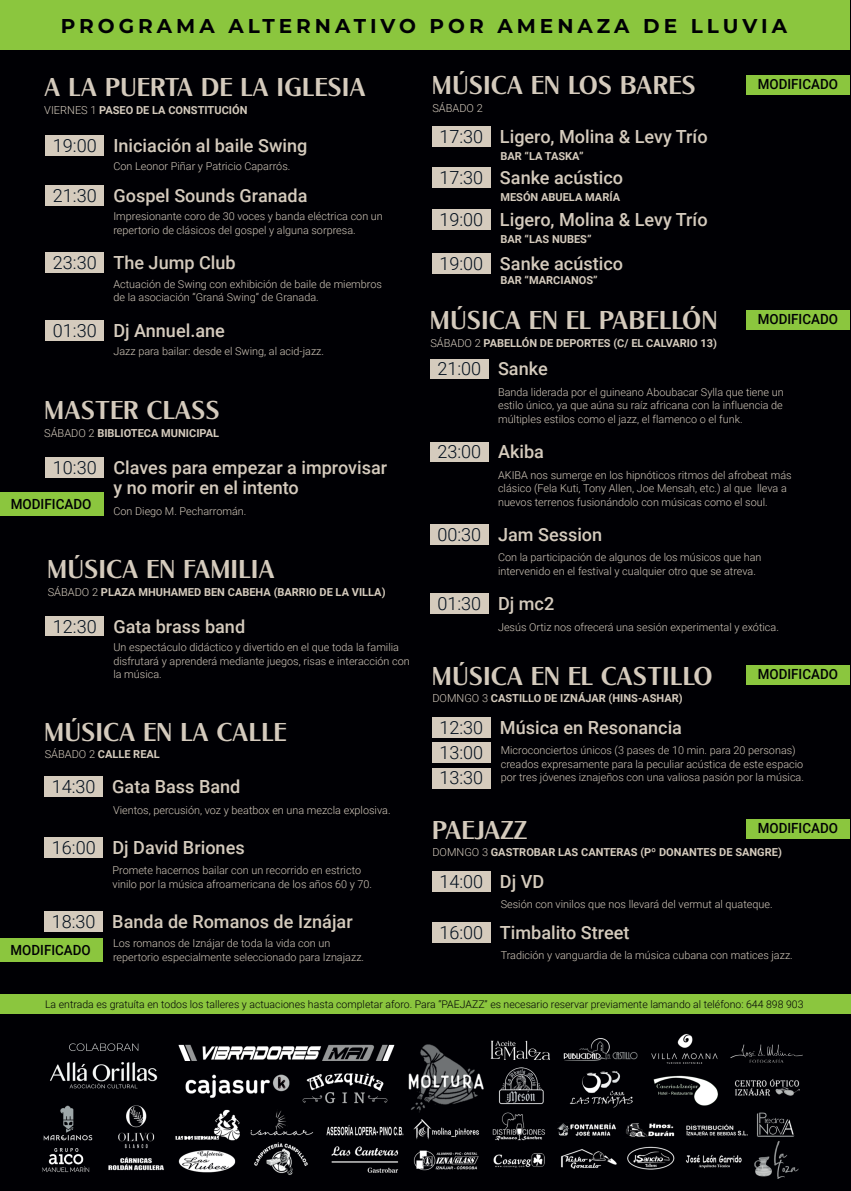
<style>
.page{position:relative;width:851px;height:1191px;background:#fff}
.page>*{position:absolute;margin:0;border:0;box-sizing:border-box;transform-origin:0 0}
.t1{font:26px "Globe Gothic CG Bold";color:#d5cbbd}
.t2{font:20px "Montserrat Thin 700";letter-spacing:.2em;color:#000004}
.t3{font:500 18px/25.4px "Roboto";color:#d5cbbd}
.t4{font:300 18px "Roboto";color:#020f1d}
.t5{font:500 14px "Roboto";color:#000004;scale:.96 1}
.t6{font:700 11px "Roboto";color:#d5cbbd}
.t7{font:300 11px "Roboto";color:#d5cbbd}
.t8{font:300 10.8px/13.6px "Roboto";color:#d5cbbd}
.t9{font:300 10.4px "Roboto";color:#000004}
.s1{font-weight:300}
.s2{font-weight:300;color:#020f1d}
.s3{font-weight:500;color:#d5cbbd}
</style>
<div class="page">
<div style="left:0;top:0;width:850px;height:1190px;background:#000004"></div>
<div style="left:46px;top:616px;width:58px;height:20px;background:#d5cbbd"></div>
<div style="left:432px;top:167px;width:58px;height:20px;background:#d5cbbd"></div>
<div style="left:432px;top:210px;width:58px;height:20px;background:#d5cbbd"></div>
<div style="left:432px;top:127px;width:58px;height:20px;background:#d5cbbd"></div>
<div style="left:432px;top:253px;width:58px;height:20px;background:#d5cbbd"></div>
<div style="left:432px;top:717px;width:58px;height:20px;background:#d5cbbd"></div>
<div style="left:432px;top:742px;width:58px;height:20px;background:#d5cbbd"></div>
<div style="left:432px;top:768px;width:58px;height:20px;background:#d5cbbd"></div>
<div style="left:432px;top:871px;width:58px;height:20px;background:#d5cbbd"></div>
<div style="left:432px;top:922px;width:58px;height:20px;background:#d5cbbd"></div>
<div style="left:46px;top:135px;width:58px;height:20px;background:#d5cbbd"></div>
<div style="left:46px;top:185px;width:58px;height:20px;background:#d5cbbd"></div>
<div style="left:46px;top:252px;width:58px;height:20px;background:#d5cbbd"></div>
<div style="left:46px;top:320px;width:58px;height:20px;background:#d5cbbd"></div>
<div style="left:46px;top:457px;width:58px;height:20px;background:#d5cbbd"></div>
<div style="left:430px;top:593px;width:58px;height:20px;background:#d5cbbd"></div>
<div style="left:430px;top:359px;width:58px;height:20px;background:#d5cbbd"></div>
<div style="left:430px;top:442px;width:58px;height:20px;background:#d5cbbd"></div>
<div style="left:430px;top:525px;width:58px;height:20px;background:#d5cbbd"></div>
<div style="left:45px;top:776px;width:58px;height:20px;background:#d5cbbd"></div>
<div style="left:45px;top:911px;width:58px;height:20px;background:#d5cbbd"></div>
<div style="left:45px;top:837px;width:58px;height:20px;background:#d5cbbd"></div>
<img style="left:42px;top:1034px;width:761px;height:145px">
<div style="left:0;top:994px;width:850px;height:19px;background:#8bc63e"></div>
<div style="left:0;top:0;width:849px;height:50px;background:#8bc63e"></div>
<div style="left:0;top:937px;width:103px;height:24px;background:#8bc63e"></div>
<div style="left:746px;top:818px;width:104px;height:20px;background:#8bc63e"></div>
<div style="left:746px;top:665px;width:104px;height:20px;background:#8bc63e"></div>
<div style="left:746px;top:310px;width:104px;height:20px;background:#8bc63e"></div>
<div style="left:746px;top:75px;width:104px;height:20px;background:#8bc63e"></div>
<div style="left:0;top:491px;width:104px;height:24px;background:#8bc63e"></div>
<h2 class="t2" style="left:61px;top:12px;width:728px">PROGRAMA ALTERNATIVO POR AMENAZA DE LLUVIA</h2>
<h1 class="t1" style="left:44px;top:71px;width:323px">A LA PUERTA DE LA IGLESIA</h1>
<p class="t6" style="left:44px;top:102px;width:205px"><span class="s1">VIERNES 1</span> PASEO DE LA CONSTITUCIÓN</p>
<h3 class="t4" style="left:53px;top:132px;width:45px">19:00</h3>
<h3 class="t3" style="left:113px;top:132px;width:195px">Iniciación al baile Swing</h3>
<p class="t8" style="left:113px;top:159px;width:179px">Con Leonor Piñar y Patricio Caparrós.</p>
<h3 class="t4" style="left:53px;top:183px;width:45px">21:30</h3>
<h3 class="t3" style="left:113px;top:182px;width:196px">Gospel Sounds Granada</h3>
<p class="t8" style="left:113px;top:209px;width:271px">Impresionante coro de 30 voces y banda eléctrica con un repertorio de clásicos del gospel y alguna sorpresa.</p>
<h3 class="t4" style="left:53px;top:250px;width:45px">23:30</h3>
<h3 class="t3" style="left:113px;top:249px;width:124px">The Jump Club</h3>
<p class="t8" style="left:113px;top:276px;width:270px">Actuación de Swing con exhibición de baile de miembros de la asociación “Graná Swing” de Granada.</p>
<h3 class="t4" style="left:53px;top:317px;width:45px">01:30</h3>
<h3 class="t3" style="left:113px;top:317px;width:113px">Dj Annuel.ane</h3>
<p class="t8" style="left:113px;top:344px;width:212px">Jazz para bailar: desde el Swing, al acid-jazz.</p>
<h1 class="t1" style="left:44px;top:394px;width:177px">MASTER CLASS</h1>
<p class="t6" style="left:44px;top:425px;width:176px"><span class="s1">SÁBADO 2</span> BIBLIOTECA MUNICIPAL</p>
<h3 class="t4" style="left:53px;top:454px;width:45px">10:30</h3>
<p class="t5" style="left:11px;top:494px;width:86px">MODIFICADO</p>
<h3 class="t3" style="left:113px;top:456px;width:275px;line-height:20.2px">Claves para empezar a improvisar y no morir en el intento</h3>
<p class="t8" style="left:113px;top:504px;width:134px">Con Diego M. Pecharromán.</p>
<h1 class="t1" style="left:47px;top:553px;width:229px">MÚSICA EN FAMILIA</h1>
<p class="t6" style="left:48px;top:584px;width:339px"><span class="s1">SÁBADO 2</span> PLAZA MHUHAMED BEN CABEHA (BARRIO DE LA VILLA)</p>
<h3 class="t4" style="left:53px;top:613px;width:45px">12:30</h3>
<h3 class="t3" style="left:113px;top:613px;width:133px">Gata brass band</h3>
<p class="t8" style="left:113px;top:640px;width:298px">Un espectáculo didáctico y divertido en el que toda la familia disfrutará y aprenderá mediante juegos, risas e interacción con la música.</p>
<h1 class="t1" style="left:44px;top:715px;width:244px">MÚSICA EN LA CALLE</h1>
<h3 class="t3" style="left:52px;top:773px;width:190px"><span class="s2">14:30</span> Gata Bass Band</h3>
<p class="t6" style="left:45px;top:746px;width:117px"><span class="s1">SÁBADO 2</span> CALLE REAL</p>
<p class="t8" style="left:113px;top:802px;width:279px">Vientos, percusión, voz y beatbox en una mezcla explosiva.</p>
<h3 class="t3" style="left:52px;top:834px;width:194px"><span class="s2">16:00</span> Dj David Briones</h3>
<p class="t8" style="left:112px;top:863px;width:261px">Promete hacernos bailar con un recorrido en estricto vinilo por la música afroamericana de los años 60 y 70.</p>
<h3 class="t3" style="left:52px;top:908px;width:302px"><span class="s2">18:30</span> Banda de Romanos de Iznájar</h3>
<p class="t8" style="left:113px;top:936px;width:253px">Los romanos de Iznájar de toda la vida con un repertorio especialmente seleccionado para Iznajazz.</p>
<p class="t5" style="left:11px;top:940px;width:85px">MODIFICADO</p>
<h1 class="t1" style="left:432px;top:70px;width:265px">MÚSICA EN LOS BARES</h1>
<p class="t7" style="left:432px;top:100px;width:52px">SÁBADO 2</p>
<h3 class="t3" style="left:439px;top:123px;width:270px"><span class="s2">17:30</span> Ligero, Molina &amp; Levy Trío</h3>
<p class="t6" style="left:500px;top:148px;width:85px">BAR “LA TASKA”</p>
<h3 class="t3" style="left:439px;top:164px;width:185px"><span class="s2">17:30</span> Sanke acústico</h3>
<p class="t6" style="left:500px;top:189px;width:121px">MESÓN ABUELA MARÍA</p>
<h3 class="t3" style="left:439px;top:206px;width:270px"><span class="s2">19:00</span> Ligero, Molina &amp; Levy Trío</h3>
<p class="t6" style="left:500px;top:231px;width:93px">BAR “LAS NUBES”</p>
<h3 class="t3" style="left:439px;top:250px;width:185px"><span class="s2">19:00</span> Sanke acústico</h3>
<p class="t6" style="left:500px;top:272px;width:99px">BAR “MARCIANOS”</p>
<h1 class="t1" style="left:430px;top:304px;width:289px">MÚSICA EN EL PABELLÓN</h1>
<p class="t6" style="left:430px;top:335px;width:288px"><span class="s1">SÁBADO 2</span> PABELLÓN DE DEPORTES (C/ EL CALVARIO 13)</p>
<p class="t5" style="left:758px;top:75px;width:85px">MODIFICADO</p>
<p class="t5" style="left:758px;top:309px;width:85px">MODIFICADO</p>
<h3 class="t4" style="left:437px;top:356px;width:112px">21:00 <span class="s3">Sanke</span></h3>
<p class="t8" style="left:498px;top:384px;width:287px;text-align:justify">Banda liderada por el guineano Aboubacar Sylla que tiene un estilo único, ya que aúna su raíz africana con la influencia de múltiples estilos como el jazz, el flamenco o el funk.</p>
<h3 class="t4" style="left:437px;top:439px;width:108px">23:00 <span class="s3">Akiba</span></h3>
<p class="t8" style="left:498px;top:467px;width:295px">AKIBA nos sumerge en los hipnóticos ritmos del afrobeat más clásico (Fela Kuti, Tony Allen, Joe Mensah, etc.) al que lleva a nuevos terrenos fusionándolo con músicas como el soul.</p>
<h3 class="t3" style="left:437px;top:521px;width:166px"><span class="s2">00:30</span> Jam Session</h3>
<p class="t8" style="left:498px;top:550px;width:265px">Con la participación de algunos de los músicos que han intervenido en el festival y cualquier otro que se atreva.</p>
<h3 class="t4" style="left:437px;top:591px;width:118px">01:30 <span class="s3">Dj mc2</span></h3>
<p class="t8" style="left:498px;top:620px;width:282px">Jesús Ortiz nos ofrecerá una sesión experimental y exótica.</p>
<h1 class="t1" style="left:432px;top:660px;width:282px">MÚSICA EN EL CASTILLO</h1>
<h3 class="t3" style="left:439px;top:713px;width:244px"><span class="s2">12:30</span> Música en Resonancia<br><span class="s2">13:00<br>13:30</span></h3>
<p class="t5" style="left:758px;top:664px;width:85px">MODIFICADO</p>
<p class="t6" style="left:432px;top:690px;width:252px"><span class="s1">DOMNGO 3</span> CASTILLO DE IZNÁJAR (HINS-ASHAR)</p>
<p class="t8" style="left:501px;top:743px;width:305px">Microconciertos únicos (3 pases de 10 min. para 20 personas) creados expresamente para la peculiar acústica de este espacio por tres jóvenes iznajeños con una valiosa pasión por la música.</p>
<h1 class="t1" style="left:432px;top:814px;width:97px">PAEJAZZ</h1>
<h3 class="t4" style="left:439px;top:868px;width:106px">14:00 <span class="s3">Dj VD</span></h3>
<p class="t8" style="left:501px;top:897px;width:273px">Sesión con vinilos que nos llevará del vermut al quateque.</p>
<h3 class="t3" style="left:439px;top:919px;width:192px"><span class="s2">16:00</span> Timbalito Street</h3>
<p class="t8" style="left:501px;top:948px;width:294px">Tradición y vanguardia de la música cubana con matices jazz.</p>
<p class="t5" style="left:758px;top:818px;width:85px">MODIFICADO</p>
<p class="t6" style="left:432px;top:844px;width:351px"><span class="s1">DOMNGO 3</span> GASTROBAR LAS CANTERAS (Pº DONANTES DE SANGRE)</p>
<p class="t9" style="left:45px;top:996px;width:760px">La entrada es gratuíta en todos los talleres y actuaciones hasta completar aforo. Para “PAEJAZZ” es necesario reservar previamente lamando al teléfono: 644 898 903</p>
</div>
